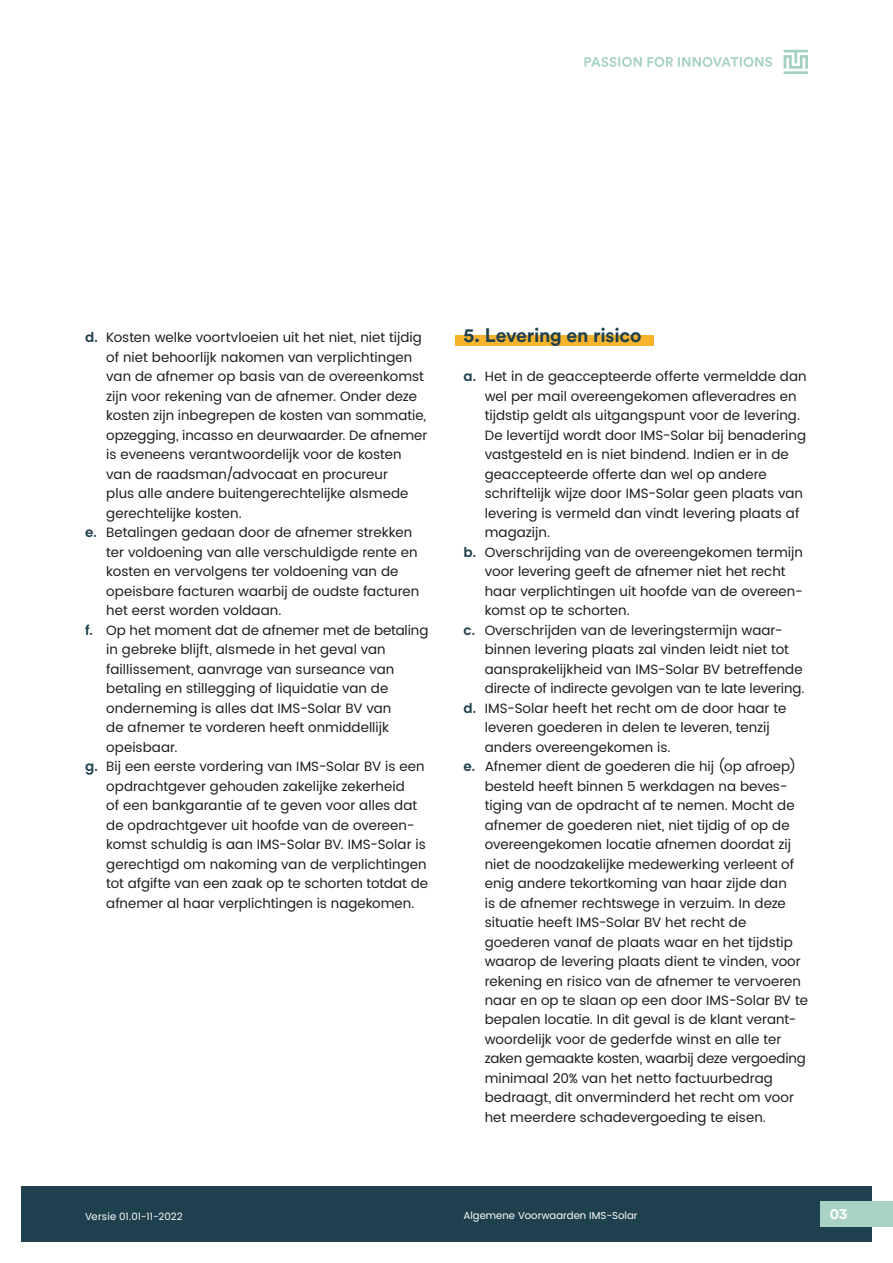
<style>
.page{position:relative;width:893px;height:1263px;background:#fff}
.page>*{position:absolute;margin:0;border:0;box-sizing:border-box;transform-origin:0 0}
.t1{font:700 19.5px "Circular Std";letter-spacing:-.01em;color:#1f414e}
.t2{font:700 15px "Circular Std";color:#fff}
.t3{font:13.5px "Poppins";letter-spacing:.005em;color:#1d1d1c}
.t4{font:13.5px "Poppins";letter-spacing:-.015em;color:#1d1d1c}
.t5{font:10.2px "Poppins";color:#fff}
.s1{font-weight:600;color:#1f414e}
</style>
<div class="page">
<div style="left:21px;top:1186px;width:851px;height:56px;background:#1f414e"></div>
<div style="left:821px;top:1201px;width:72px;height:26px;background:#a9d2c6"></div>
<svg style="left:584px;top:57px;width:188px;height:10px"></svg>
<svg style="left:784px;top:50px;width:24px;height:24px"></svg>
<div style="left:455px;top:335px;width:198px;height:11px;background:#f8b32d"></div>
<p class="t3" style="left:85px;top:329px;width:338px"><span class="s1">d.</span> Kosten welke voortvloeien uit het niet, niet tijdig</p>
<p class="t3" style="left:106px;top:348px;width:307px">of niet behoorlijk nakomen van verplichtingen</p>
<p class="t3" style="left:106px;top:368px;width:319px">van de afnemer op basis van de overeenkomst</p>
<p class="t3" style="left:106px;top:387px;width:312px">zijn voor rekening van de afnemer. Onder deze</p>
<p class="t3" style="left:106px;top:407px;width:321px">kosten zijn inbegrepen de kosten van sommatie,</p>
<p class="t3" style="left:106px;top:426px;width:322px">opzegging, incasso en deurwaarder. De afnemer</p>
<p class="t3" style="left:106px;top:446px;width:297px">is eveneens verantwoordelijk voor de kosten</p>
<p class="t3" style="left:106px;top:465px;width:283px">van de raadsman/advocaat en procureur</p>
<p class="t3" style="left:106px;top:485px;width:304px">plus alle andere buitengerechtelijke alsmede</p>
<p class="t3" style="left:106px;top:504px;width:137px">gerechtelijke kosten.</p>
<p class="t3" style="left:85px;top:524px;width:329px"><span class="s1">e.</span> Betalingen gedaan door de afnemer strekken</p>
<p class="t3" style="left:106px;top:543px;width:313px">ter voldoening van alle verschuldigde rente en</p>
<p class="t3" style="left:106px;top:563px;width:294px">kosten en vervolgens ter voldoening van de</p>
<p class="t3" style="left:106px;top:582px;width:315px">opeisbare facturen waarbij de oudste facturen</p>
<p class="t3" style="left:106px;top:602px;width:177px">het eerst worden voldaan.</p>
<p class="t3" style="left:85px;top:621px;width:345px"><span class="s1">f.</span> Op het moment dat de afnemer met de betaling</p>
<p class="t3" style="left:106px;top:641px;width:281px">in gebreke blijft, alsmede in het geval van</p>
<p class="t3" style="left:106px;top:660px;width:290px">faillissement, aanvrage van surseance van</p>
<p class="t3" style="left:106px;top:680px;width:284px">betaling en stillegging of liquidatie van de</p>
<p class="t3" style="left:106px;top:699px;width:286px">onderneming is alles dat IMS-Solar BV van</p>
<p class="t3" style="left:106px;top:719px;width:284px">de afnemer te vorderen heeft onmiddellijk</p>
<p class="t3" style="left:106px;top:738px;width:73px">opeisbaar.</p>
<p class="t3" style="left:85px;top:758px;width:341px"><span class="s1">g.</span> Bij een eerste vordering van IMS-Solar BV is een</p>
<p class="t3" style="left:106px;top:777px;width:300px">opdrachtgever gehouden zakelijke zekerheid</p>
<p class="t3" style="left:106px;top:797px;width:312px">of een bankgarantie af te geven voor alles dat</p>
<p class="t3" style="left:106px;top:816px;width:310px">de opdrachtgever uit hoofde van de overeen-</p>
<p class="t3" style="left:106px;top:836px;width:321px">komst schuldig is aan IMS-Solar BV. IMS-Solar is</p>
<p class="t3" style="left:106px;top:855px;width:322px">gerechtigd om nakoming van de verplichtingen</p>
<p class="t3" style="left:106px;top:875px;width:323px">tot afgifte van een zaak op te schorten totdat de</p>
<p class="t3" style="left:106px;top:894px;width:310px">afnemer al haar verplichtingen is nagekomen.</p>
<h1 class="t1" style="left:463px;top:328px;width:180px">5. Levering en risico</h1>
<p class="t3" style="left:463px;top:368px;width:345px"><span class="s1">a.</span> Het in de geaccepteerde offerte vermeldde dan</p>
<p class="t3" style="left:485px;top:386px;width:313px">wel per mail overeengekomen afleveradres en</p>
<p class="t3" style="left:485px;top:407px;width:317px">tijdstip geldt als uitgangspunt voor de levering.</p>
<p class="t3" style="left:485px;top:426px;width:323px">De levertijd wordt door IMS-Solar bij benadering</p>
<p class="t3" style="left:485px;top:446px;width:305px">vastgesteld en is niet bindend. Indien er in de</p>
<p class="t3" style="left:485px;top:465px;width:283px">geaccepteerde offerte dan wel op andere</p>
<p class="t3" style="left:485px;top:485px;width:320px">schriftelijk wijze door IMS-Solar geen plaats van</p>
<p class="t3" style="left:485px;top:504px;width:316px">levering is vermeld dan vindt levering plaats af</p>
<p class="t3" style="left:485px;top:524px;width:67px">magazijn.</p>
<p class="t3" style="left:463px;top:543px;width:341px"><span class="s1">b.</span> Overschrijding van de overeengekomen termijn</p>
<p class="t3" style="left:485px;top:563px;width:302px">voor levering geeft de afnemer niet het recht</p>
<p class="t3" style="left:485px;top:582px;width:320px">haar verplichtingen uit hoofde van de overeen-</p>
<p class="t3" style="left:485px;top:602px;width:147px">komst op te schorten.</p>
<p class="t3" style="left:463px;top:621px;width:321px"><span class="s1">c.</span> Overschrijden van de leveringstermijn waar-</p>
<p class="t3" style="left:485px;top:641px;width:306px">binnen levering plaats zal vinden leidt niet tot</p>
<p class="t3" style="left:485px;top:660px;width:319px">aansprakelijkheid van IMS-Solar BV betreffende</p>
<p class="t3" style="left:485px;top:680px;width:321px">directe of indirecte gevolgen van te late levering.</p>
<p class="t3" style="left:463px;top:699px;width:324px"><span class="s1">d.</span> IMS-Solar heeft het recht om de door haar te</p>
<p class="t3" style="left:485px;top:719px;width:287px">leveren goederen in delen te leveren, tenzij</p>
<p class="t3" style="left:485px;top:738px;width:187px">anders overeengekomen is.</p>
<p class="t3" style="left:463px;top:758px;width:334px"><span class="s1">e.</span> Afnemer dient de goederen die hij (op afroep)</p>
<p class="t3" style="left:485px;top:777px;width:304px">besteld heeft binnen 5 werkdagen na beves-</p>
<p class="t3" style="left:485px;top:797px;width:311px">tiging van de opdracht af te nemen. Mocht de</p>
<p class="t3" style="left:485px;top:816px;width:306px">afnemer de goederen niet, niet tijdig of op de</p>
<p class="t3" style="left:485px;top:836px;width:308px">overeengekomen locatie afnemen doordat zij</p>
<p class="t3" style="left:485px;top:855px;width:311px">niet de noodzakelijke medewerking verleent of</p>
<p class="t3" style="left:485px;top:875px;width:304px">enig andere tekortkoming van haar zijde dan</p>
<p class="t3" style="left:485px;top:894px;width:303px">is de afnemer rechtswege in verzuim. In deze</p>
<p class="t3" style="left:485px;top:914px;width:263px">situatie heeft IMS-Solar BV het recht de</p>
<p class="t3" style="left:485px;top:933px;width:310px">goederen vanaf de plaats waar en het tijdstip</p>
<p class="t3" style="left:485px;top:953px;width:318px">waarop de levering plaats dient te vinden, voor</p>
<p class="t3" style="left:485px;top:972px;width:318px">rekening en risico van de afnemer te vervoeren</p>
<p class="t3" style="left:485px;top:992px;width:325px">naar en op te slaan op een door IMS-Solar BV te</p>
<p class="t3" style="left:485px;top:1011px;width:313px">bepalen locatie. In dit geval is de klant verant-</p>
<p class="t3" style="left:485px;top:1031px;width:298px">woordelijk voor de gederfde winst en alle ter</p>
<p class="t4" style="left:485px;top:1050px;width:323px">zaken gemaakte kosten, waarbij deze vergoeding</p>
<p class="t3" style="left:485px;top:1069px;width:290px">minimaal 20% van het netto factuurbedrag</p>
<p class="t3" style="left:485px;top:1089px;width:311px">bedraagt, dit onverminderd het recht om voor</p>
<p class="t3" style="left:485px;top:1108px;width:283px">het meerdere schadevergoeding te eisen.</p>
<p class="t5" style="left:85px;top:1210px;width:99px">Versie 01.01-11-2022</p>
<p class="t5" style="left:463px;top:1211px;width:176px">Algemene Voorwaarden IMS-Solar</p>
<p class="t2" style="left:830px;top:1208px;width:19px">03</p>
</div>
